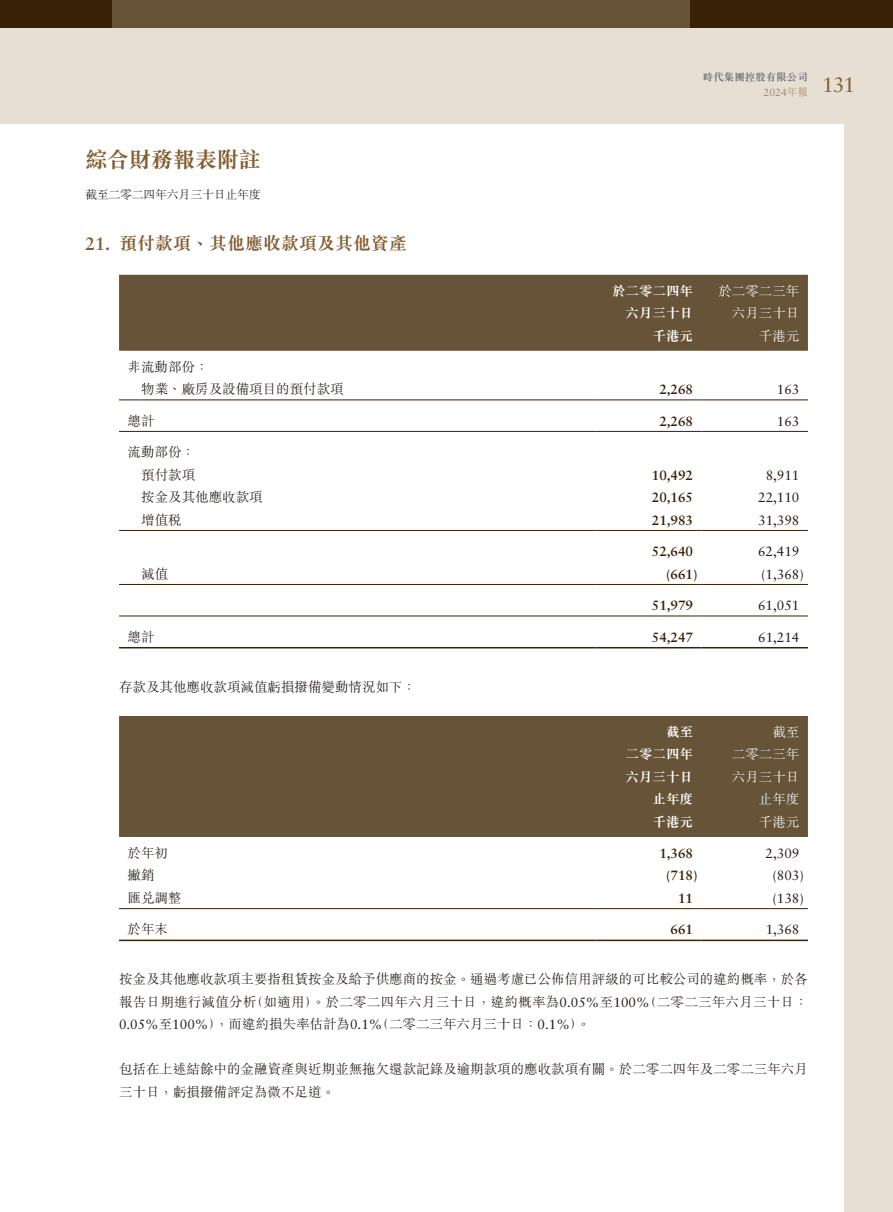
<style>
.page{position:relative;width:893px;height:1212px;background:#e8dfd4}
.page>*{position:absolute;margin:0;border:0;box-sizing:border-box;transform-origin:0 0}
.t1{font:700 22.5px "M Sung HK";letter-spacing:-.025em;color:#845d31}
.t2{font:700 18px "M Sung HK";color:#845d31}
.t3{font:300 13.5px/22.5px "M Sung HK";color:#231916}
.t4{font:13.5px "Sabon LT Std";color:#231916}
.t5{font:700 13.5px "Sabon LT Std";color:#382104}
.t6{font:700 13.5px/22.5px "M Sung HK";color:#fff;text-align:right}
.t7{font:300 13.5px/22.5px "M Sung HK";color:#fff;text-align:right}
.t8{font:300 12px "M Sung HK";letter-spacing:-.025em;color:#231916}
.t9{font:700 10.5px "M Sung HK";color:#727272}
.t10{font:10.5px "Sabon LT Std";color:#a6885e}
.s1{font-family:"Sabon LT Std"}
.s2{font-family:"M Sung HK";font-weight:300}
.s3{font-family:"Sabon LT Std";font-weight:400}
</style>
<div class="page">
<div style="left:0;top:0;width:893px;height:28px;background:#675337"></div>
<div style="left:0;top:0;width:112px;height:28px;background:#382104"></div>
<div style="left:690px;top:0;width:203px;height:28px;background:#382104"></div>
<div style="left:0;top:124px;width:844px;height:1088px;background:#fff"></div>
<div style="left:119px;top:275px;width:689px;height:76px;background:#675337"></div>
<hr style="left:119px;top:399px;width:476px;height:1px;background:#382104">
<hr style="left:595px;top:399px;width:107px;height:1px;background:#382104">
<hr style="left:702px;top:399px;width:106px;height:1px;background:#382104">
<hr style="left:119px;top:431px;width:476px;height:1px;background:#382104">
<hr style="left:595px;top:431px;width:107px;height:1px;background:#382104">
<hr style="left:702px;top:431px;width:106px;height:1px;background:#382104">
<hr style="left:119px;top:530px;width:476px;height:1px;background:#382104">
<hr style="left:595px;top:530px;width:107px;height:1px;background:#382104">
<hr style="left:702px;top:530px;width:106px;height:1px;background:#382104">
<hr style="left:119px;top:584px;width:476px;height:1px;background:#382104">
<hr style="left:595px;top:584px;width:107px;height:1px;background:#382104">
<hr style="left:702px;top:584px;width:106px;height:1px;background:#382104">
<hr style="left:119px;top:616px;width:476px;height:1px;background:#382104">
<hr style="left:595px;top:616px;width:107px;height:1px;background:#382104">
<hr style="left:702px;top:616px;width:106px;height:1px;background:#382104">
<hr style="left:119px;top:647px;width:476px;height:1px;background:#382104">
<hr style="left:595px;top:647px;width:107px;height:1px;background:#382104">
<hr style="left:702px;top:647px;width:106px;height:1px;background:#382104">
<div style="left:119px;top:716px;width:689px;height:121px;background:#675337"></div>
<hr style="left:119px;top:908px;width:476px;height:1px;background:#382104">
<hr style="left:595px;top:908px;width:107px;height:1px;background:#382104">
<hr style="left:702px;top:908px;width:106px;height:1px;background:#382104">
<hr style="left:119px;top:939px;width:476px;height:2px;background:#382104">
<hr style="left:595px;top:939px;width:107px;height:2px;background:#382104">
<hr style="left:702px;top:939px;width:106px;height:2px;background:#382104">
<h1 class="t1" style="left:85px;top:144px;width:178px">綜合財務報表附註</h1>
<p class="t8" style="left:85px;top:186px;width:177px">截至二零二四年六月三十日止年度</p>
<h2 class="t2" style="left:85px;top:231px;width:324px"><span class="s1">21.</span> 預付款項、其他應收款項及其他資產</h2>
<p class="t3" style="left:141px;top:355px;width:204px;text-indent:-14px">非流動部份：<br>物業、廠房及設備項目的預付款項</p>
<p class="t9" style="left:703px;top:69px;width:106px">時代集團控股有限公司</p>
<p class="t10" style="left:764px;top:86px;width:93px">2024<span class="s2">年報</span> <sup>131</sup></p>
<p class="t6" style="left:612px;top:279px;width:82px">於二零二四年六月三十日</p>
<p class="t7" style="left:718px;top:279px;width:82px">於二零二三年六月三十日</p>
<p class="t6" style="left:653px;top:324px;width:42px">千港元</p>
<p class="t7" style="left:759px;top:324px;width:42px">千港元</p>
<p class="t5" style="left:659px;top:381px;width:35px">2,268</p>
<p class="t4" style="left:777px;top:381px;width:24px">163</p>
<p class="t3" style="left:128px;top:409px;width:28px">總計</p>
<p class="t5" style="left:659px;top:412px;width:35px">2,268</p>
<p class="t4" style="left:777px;top:413px;width:24px">163</p>
<p class="t3" style="left:128px;top:440px;width:69px;text-align:right">流動部份：預付款項</p>
<p class="t5" style="left:652px;top:466px;width:43px">10,492</p>
<p class="t4" style="left:766px;top:467px;width:35px">8,911</p>
<p class="t3" style="left:141px;top:485px;width:123px">按金及其他應收款項</p>
<p class="t5" style="left:652px;top:489px;width:43px">20,165</p>
<p class="t4" style="left:758px;top:489px;width:43px">22,110</p>
<p class="t3" style="left:141px;top:508px;width:42px">增值稅</p>
<p class="t5" style="left:652px;top:511px;width:43px">21,983</p>
<p class="t4" style="left:758px;top:512px;width:43px">31,398</p>
<p class="t5" style="left:652px;top:543px;width:43px">52,640</p>
<p class="t4" style="left:758px;top:543px;width:43px">62,419</p>
<p class="t3" style="left:141px;top:562px;width:28px">減值</p>
<p class="t5" style="left:666px;top:565px;width:33px">(661)</p>
<p class="t4" style="left:761px;top:566px;width:44px">(1,368)</p>
<p class="t5" style="left:652px;top:597px;width:43px">51,979</p>
<p class="t4" style="left:758px;top:597px;width:43px">61,051</p>
<p class="t3" style="left:128px;top:625px;width:28px">總計</p>
<p class="t5" style="left:652px;top:628px;width:43px">54,247</p>
<p class="t4" style="left:758px;top:629px;width:43px">61,214</p>
<p class="t3" style="left:119px;top:675px;width:298px">存款及其他應收款項減值虧損撥備變動情況如下：</p>
<p class="t6" style="left:626px;top:720px;width:69px">截至<br>二零二四年六月三十日止年度</p>
<p class="t7" style="left:732px;top:720px;width:69px">截至<br>二零二三年六月三十日止年度</p>
<p class="t6" style="left:653px;top:810px;width:42px">千港元</p>
<p class="t7" style="left:759px;top:810px;width:42px">千港元</p>
<p class="t3" style="left:128px;top:841px;width:42px">於年初</p>
<p class="t5" style="left:659px;top:845px;width:35px">1,368</p>
<p class="t4" style="left:766px;top:845px;width:35px">2,309</p>
<p class="t3" style="left:128px;top:863px;width:28px">撇銷</p>
<p class="t5" style="left:666px;top:867px;width:33px">(718)</p>
<p class="t4" style="left:772px;top:867px;width:33px">(803)</p>
<p class="t3" style="left:128px;top:886px;width:55px">匯兌調整</p>
<p class="t5" style="left:678px;top:890px;width:17px">11</p>
<p class="t4" style="left:772px;top:890px;width:33px">(138)</p>
<p class="t3" style="left:128px;top:917px;width:42px">於年末</p>
<p class="t5" style="left:671px;top:921px;width:24px">661</p>
<p class="t4" style="left:766px;top:921px;width:35px">1,368</p>
<p class="t3" style="left:119px;top:967px;width:690px;text-align:justify">按金及其他應收款項主要指租賃按金及給予供應商的按金。通過考慮已公佈信用評級的可比較公司的違約概率，於各報告日期進行減值分析（如適用）。於二零二四年六月三十日，違約概率為<span class="s3">0.05%</span>至<span class="s3">100%</span>（二零二三年六月三十日：<span class="s3">0.05%</span>至<span class="s3">100%</span>），而違約損失率估計為<span class="s3">0.1%</span>（二零二三年六月三十日：<span class="s3">0.1%</span>）。</p>
<p class="t3" style="left:119px;top:1057px;width:690px">包括在上述結餘中的金融資產與近期並無拖欠還款記錄及逾期款項的應收款項有關。於二零二四年及二零二三年六月三十日，虧損撥備評定為微不足道。</p>
</div>
